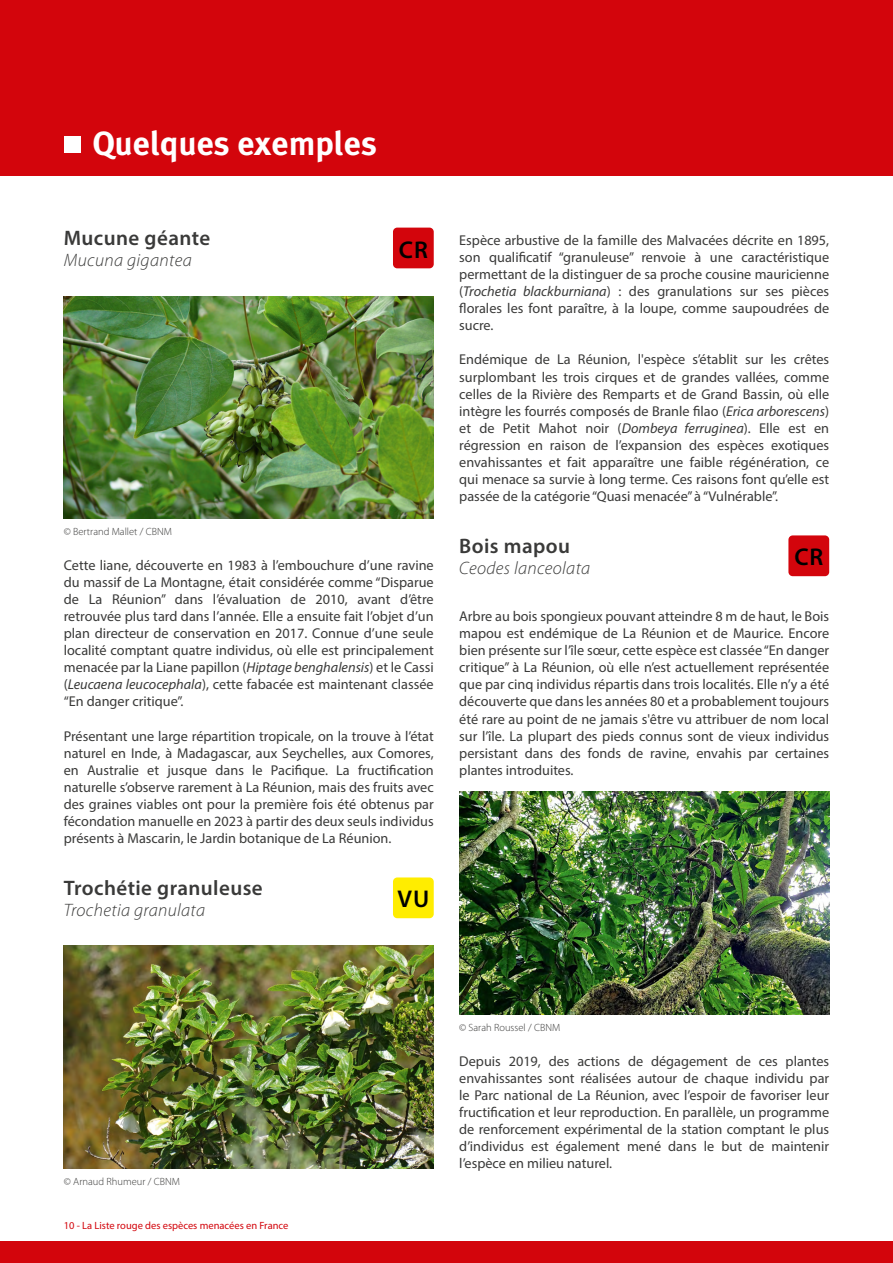
<style>
.page{position:relative;width:893px;height:1263px;background:#fff}
.page>*{position:absolute;margin:0;border:0;box-sizing:border-box;transform-origin:0 0}
.t1{font:700 33.75px "Meta Plus";color:#fff}
.t2{font:600 24.3px "Myriad Pro";color:#000}
.t3{font:600 21px "Myriad Pro";letter-spacing:.02em;color:#3a3a39}
.t4{font:italic 300 18px "Myriad Pro";letter-spacing:.02em;color:#3a3a39}
.t5{font:14.25px/17.1px "Myriad Pro";color:#3a3a39;text-align:justify}
.t6{font:300 10.5px "Myriad Pro";color:#3a3a39}
.t7{font:10.5px "Myriad Pro";color:#d3050c}
.s1{font-style:italic}
</style>
<div class="page">
<div style="left:0;top:0;width:893px;height:176px;background:#d3050c"></div>
<div style="left:0;top:1241px;width:893px;height:22px;background:#d3050c"></div>
<div style="left:64px;top:136px;width:16px;height:17px;background:#fff"></div>
<div style="left:393px;top:228px;width:41px;height:40px;background:#d3050c;border-radius:4px"></div>
<div style="left:788px;top:535px;width:41px;height:41px;background:#d3050c;border-radius:4px"></div>
<img style="left:64px;top:296px;width:370px;height:222px">
<img style="left:459px;top:792px;width:370px;height:222px">
<img style="left:64px;top:946px;width:370px;height:222px">
<div style="left:393px;top:877px;width:41px;height:41px;background:#ffed00;border-radius:4px"></div>
<h1 class="t1" style="left:92px;top:124px;width:286px">Quelques exemples</h1>
<h3 class="t3" style="left:64px;top:224px;width:148px">Mucune géante</h3>
<p class="t4" style="left:64px;top:249px;width:129px">Mucuna gigantea</p>
<p class="t6" style="left:64px;top:526px;width:110px">© Bertrand Mallet / CBNM</p>
<h2 class="t2" style="left:399px;top:234px;width:30px">CR</h2>
<p class="t5" style="left:64px;top:556px;width:371px">Cette liane, découverte en 1983 à l’embouchure d’une ravine du massif de La Montagne, était considérée comme “Disparue de La Réunion” dans l’évaluation de 2010, avant d’être retrouvée plus tard dans l’année. Elle a ensuite fait l’objet d’un plan directeur de conservation en 2017. Connue d’une seule localité comptant quatre individus, où elle est principalement menacée par la Liane papillon (<span class="s1">Hiptage benghalensis</span>) et le Cassi (<span class="s1">Leucaena leucocephala</span>), cette fabacée est maintenant classée “En danger critique”.</p>
<p class="t5" style="left:64px;top:727px;width:371px">Présentant une large répartition tropicale, on la trouve à l’état naturel en Inde, à Madagascar, aux Seychelles, aux Comores, en Australie et jusque dans le Pacifique. La fructification naturelle s’observe rarement à La Réunion, mais des fruits avec des graines viables ont pour la première fois été obtenus par fécondation manuelle en 2023 à partir des deux seuls individus présents à Mascarin, le Jardin botanique de La Réunion.</p>
<h3 class="t3" style="left:64px;top:874px;width:200px">Trochétie granuleuse</h3>
<p class="t4" style="left:64px;top:899px;width:143px">Trochetia granulata</p>
<h2 class="t2" style="left:398px;top:884px;width:33px">VU</h2>
<p class="t5" style="left:459px;top:231px;width:371px">Espèce arbustive de la famille des Malvacées décrite en 1895, son qualificatif “granuleuse” renvoie à une caractéristique permettant de la distinguer de sa proche cousine mauricienne (<span class="s1">Trochetia blackburniana</span>) : des granulations sur ses pièces florales les font paraître, à la loupe, comme saupoudrées de sucre.</p>
<p class="t5" style="left:459px;top:351px;width:371px">Endémique de La Réunion, l'espèce s’établit sur les crêtes surplombant les trois cirques et de grandes vallées, comme celles de la Rivière des Remparts et de Grand Bassin, où elle intègre les fourrés composés de Branle filao (<span class="s1">Erica arborescens</span>) et de Petit Mahot noir (<span class="s1">Dombeya ferruginea</span>). Elle est en régression en raison de l’expansion des espèces exotiques envahissantes et fait apparaître une faible régénération, ce qui menace sa survie à long terme. Ces raisons font qu’elle est passée de la catégorie “Quasi menacée” à “Vulnérable”.</p>
<h3 class="t3" style="left:459px;top:532px;width:112px">Bois mapou</h3>
<p class="t4" style="left:459px;top:557px;width:133px">Ceodes lanceolata</p>
<p class="t5" style="left:459px;top:607px;width:371px">Arbre au bois spongieux pouvant atteindre 8 m de haut, le Bois mapou est endémique de La Réunion et de Maurice. Encore bien présente sur l’île sœur, cette espèce est classée “En danger critique” à La Réunion, où elle n’est actuellement représentée que par cinq individus répartis dans trois localités. Elle n’y a été découverte que dans les années 80 et a probablement toujours été rare au point de ne jamais s'être vu attribuer de nom local sur l’île. La plupart des pieds connus sont de vieux individus persistant dans des fonds de ravine, envahis par certaines plantes introduites.</p>
<h2 class="t2" style="left:794px;top:542px;width:30px">CR</h2>
<p class="t6" style="left:64px;top:1175px;width:118px">© Arnaud Rhumeur / CBNM</p>
<p class="t7" style="left:64px;top:1219px;width:226px">10 - La Liste rouge des espèces menacées en France</p>
<p class="t6" style="left:459px;top:1021px;width:102px">© Sarah Roussel / CBNM</p>
<p class="t5" style="left:459px;top:1052px;width:371px">Depuis 2019, des actions de dégagement de ces plantes envahissantes sont réalisées autour de chaque individu par le Parc national de La Réunion, avec l’espoir de favoriser leur fructification et leur reproduction. En parallèle, un programme de renforcement expérimental de la station comptant le plus d’individus est également mené dans le but de maintenir l’espèce en milieu naturel.</p>
</div>
